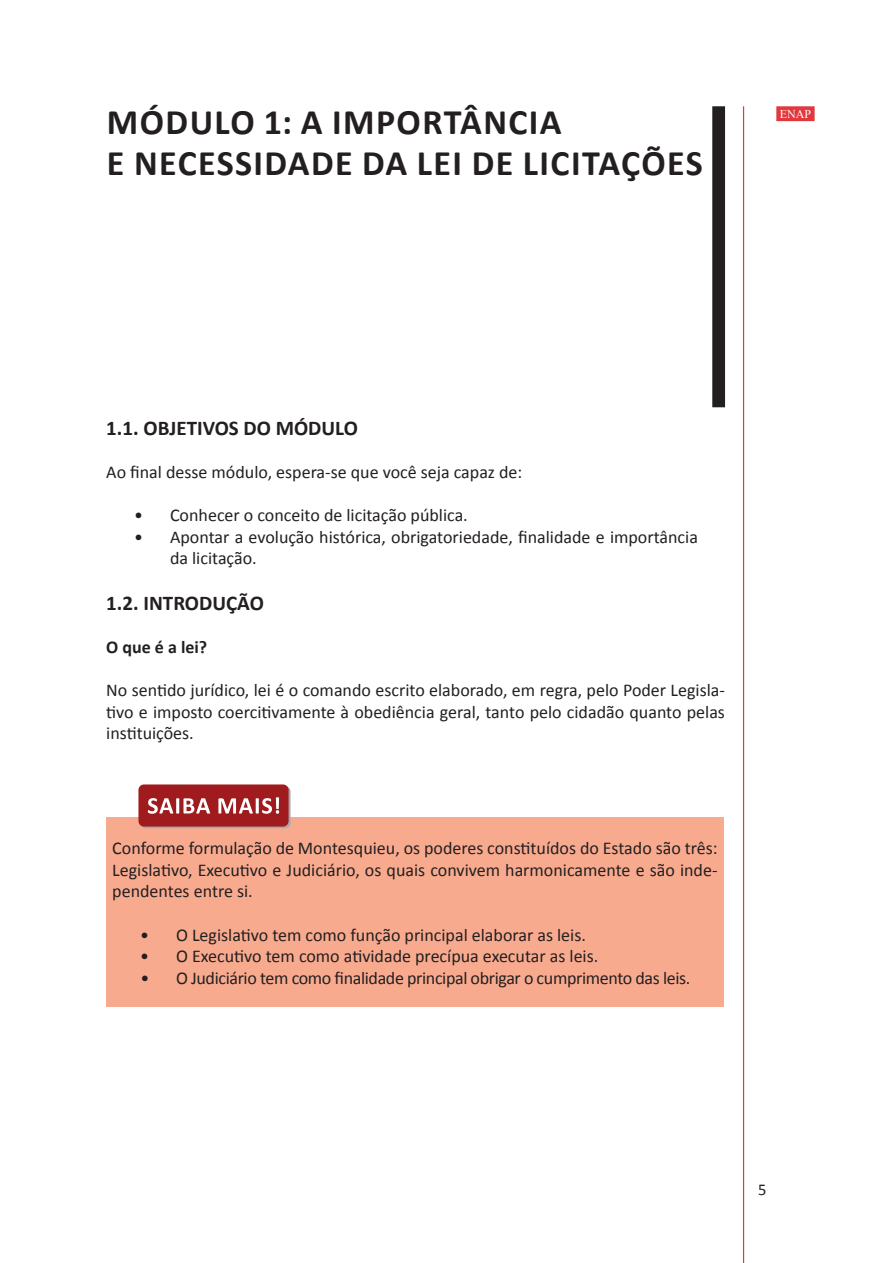
<style>
.page{position:relative;width:893px;height:1263px;background:#fff}
.page>*{position:absolute;margin:0;border:0;box-sizing:border-box;transform-origin:0 0}
.t1{font:700 36px/40.5px "Calibri";letter-spacing:.04em;color:#231f20}
.t2{font:700 21px "Calibri";color:#231f20}
.t3{font:18px/21.6px "Calibri";color:#231f20;text-align:justify}
.t4{font:18px "Calibri";letter-spacing:-.02em;color:#231f20}
.t5{font:700 18px "Calibri";color:#231f20}
.t6{font:16.5px "Calibri";color:#231f20}
.t7{font:12px "Times New Roman";color:#fff}
</style>
<div class="page">
<hr style="left:743px;top:106px;width:1px;height:1157px;background:#e1373d">
<div style="left:776px;top:106px;width:39px;height:15px;background:#e1373d;border:2px solid #e1373d"></div>
<div style="left:713px;top:107px;width:11px;height:299px;background:#231f20"></div>
<div style="left:712px;top:106px;width:13px;height:301px;border:2px solid #231f20"></div>
<div style="left:106px;top:818px;width:617px;height:189px;background:#f8aa8e"></div>
<svg style="left:140px;top:786px;width:151px;height:42px"></svg>
<div style="left:138px;top:784px;width:151px;height:42px;background:#9f1b1e;border-radius:5px"></div>
<svg style="left:148px;top:798px;width:62px;height:16px"></svg>
<svg style="left:218px;top:797px;width:61px;height:17px"></svg>
<h1 class="t1" style="left:107px;top:100px;width:597px">MÓDULO 1: A IMPORTÂNCIA<br>E NECESSIDADE DA LEI DE LICITAÇÕES</h1>
<p class="t7" style="left:780px;top:106px;width:33px">ENAP</p>
<p class="t2" style="left:106px;top:414px;width:253px">1.1. OBJETIVOS DO MÓDULO</p>
<p class="t3" style="left:106px;top:460px;width:418px">Ao final desse módulo, espera-se que você seja capaz de:</p>
<p class="t3" style="left:134px;top:503px;width:335px">• Conhecer o conceito de licitação pública.</p>
<p class="t3" style="left:170px;top:525px;width:529px;text-indent:-36px">• Apontar a evolução histórica, obrigatoriedade, finalidade e importância da licitação.</p>
<p class="t2" style="left:106px;top:590px;width:159px">1.2. INTRODUÇÃO</p>
<p class="t5" style="left:106px;top:636px;width:103px">O que é a lei?</p>
<p class="t3" style="left:106px;top:678px;width:620px">No sentido jurídico, lei é o comando escrito elaborado, em regra, pelo Poder Legisla&shy;tivo e imposto coercitivamente à obediência geral, tanto pelo cidadão quanto pelas instituições.</p>
<p class="t3" style="left:112px;top:837px;width:607px">Conforme formulação de Montesquieu, os poderes constituídos do Estado são três:<br>Legislativo, Executivo e Judiciário, os quais convivem harmonicamente e são inde&shy;pendentes entre si.</p>
<p class="t3" style="left:140px;top:923px;width:447px">• O Legislativo tem como função principal elaborar as leis.</p>
<p class="t3" style="left:140px;top:945px;width:460px">• O Executivo tem como atividade precípua executar as leis.</p>
<p class="t4" style="left:140px;top:967px;width:551px">• O Judiciário tem como finalidade principal obrigar o cumprimento das leis.</p>
<p class="t6" style="left:758px;top:1179px;width:10px">5</p>
</div>
